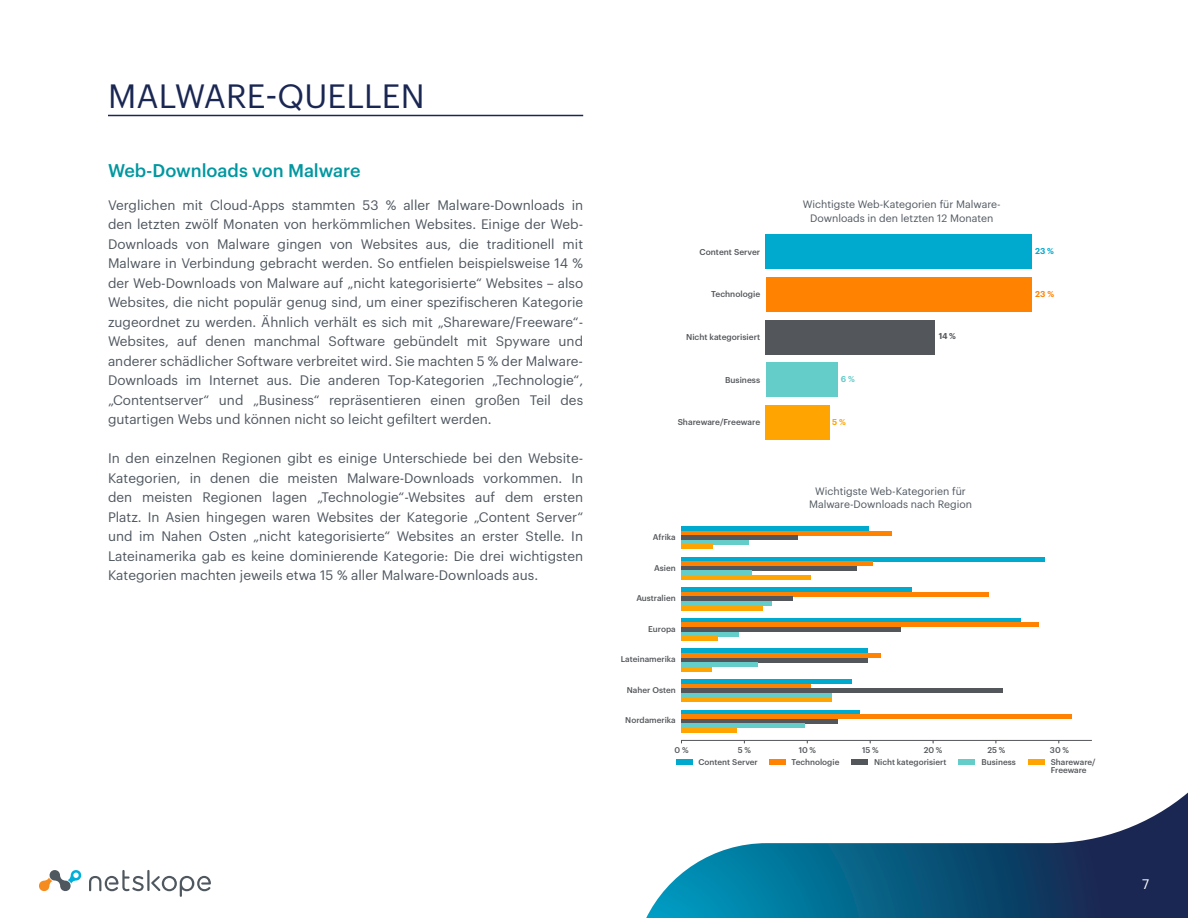
<style>
.page{position:relative;width:1188px;height:918px;background:#fff}
.page>*{position:absolute;margin:0;border:0;box-sizing:border-box;transform-origin:0 0}
.Main_Titles{font:33px "Graphik";letter-spacing:.005em;color:#1a2753}
.Subtitle_5{font:500 18px "Graphik";color:#0097a0}
.Main_copy{font:13.5px/19.5px "Graphik";color:#4f575f;text-align:justify}
.t1{font:13.5px "Graphik";color:#fff}
.Diagram_Titles{font:10.5px/13.5px "Graphik";color:#4f575f;text-align:center}
.t2{font:500 8.4px "Graphik";color:#53565a}
.t3{font:600 8.4px "Graphik";color:#53565a}
.t4{font:600 8.4px "Graphik";color:#00a9ce}
.t5{font:600 8.4px "Graphik";color:#ff8200}
.t6{font:600 8.4px "Graphik";color:#64ccc9}
.t7{font:600 8.4px "Graphik";color:#ffa400}
.t8{font:500 8.1px/8.1px "Graphik";color:#53565a}
</style>
<div class="page">
<svg style="left:646px;top:793px;width:542px;height:125px"></svg>
<svg style="left:39px;top:870px;width:43px;height:22px"></svg>
<hr style="left:147px;top:870px;width:3px;height:21px;background:#4f575f">
<svg style="left:89px;top:870px;width:55px;height:21px"></svg>
<svg style="left:151px;top:876px;width:60px;height:21px"></svg>
<hr style="left:108px;top:115px;width:475px;height:1px;background:#1a2753">
<div style="left:766px;top:234px;width:266px;height:35px;background:#00a9ce"></div>
<div style="left:766px;top:277px;width:266px;height:34px;background:#ff8200"></div>
<div style="left:766px;top:320px;width:169px;height:34px;background:#53565a"></div>
<div style="left:766px;top:363px;width:72px;height:34px;background:#64ccc9"></div>
<div style="left:766px;top:406px;width:64px;height:34px;background:#ffa400"></div>
<div style="left:681px;top:526px;width:188px;height:5px;background:#00a9ce"></div>
<hr style="left:681px;top:557px;width:364px;height:4px;background:#00a9ce">
<div style="left:681px;top:587px;width:231px;height:5px;background:#00a9ce"></div>
<div style="left:681px;top:618px;width:340px;height:5px;background:#00a9ce"></div>
<hr style="left:681px;top:649px;width:187px;height:4px;background:#00a9ce">
<div style="left:681px;top:679px;width:171px;height:5px;background:#00a9ce"></div>
<hr style="left:681px;top:710px;width:179px;height:4px;background:#00a9ce">
<hr style="left:681px;top:531px;width:210px;height:4px;background:#ff8200">
<div style="left:681px;top:561px;width:192px;height:5px;background:#ff8200"></div>
<div style="left:681px;top:592px;width:308px;height:5px;background:#ff8200"></div>
<hr style="left:681px;top:623px;width:358px;height:4px;background:#ff8200">
<div style="left:681px;top:653px;width:200px;height:5px;background:#ff8200"></div>
<hr style="left:681px;top:684px;width:130px;height:4px;background:#ff8200">
<div style="left:681px;top:714px;width:391px;height:5px;background:#ff8200"></div>
<div style="left:681px;top:535px;width:117px;height:5px;background:#53565a"></div>
<div style="left:681px;top:566px;width:176px;height:5px;background:#53565a"></div>
<hr style="left:681px;top:597px;width:112px;height:4px;background:#53565a">
<div style="left:681px;top:627px;width:220px;height:5px;background:#53565a"></div>
<hr style="left:681px;top:658px;width:187px;height:4px;background:#53565a">
<div style="left:681px;top:688px;width:322px;height:5px;background:#53565a"></div>
<div style="left:681px;top:719px;width:156px;height:5px;background:#53565a"></div>
<div style="left:681px;top:540px;width:68px;height:5px;background:#64ccc9"></div>
<hr style="left:681px;top:571px;width:71px;height:4px;background:#64ccc9">
<div style="left:681px;top:601px;width:91px;height:5px;background:#64ccc9"></div>
<hr style="left:681px;top:632px;width:58px;height:4px;background:#64ccc9">
<div style="left:681px;top:662px;width:77px;height:5px;background:#64ccc9"></div>
<div style="left:681px;top:693px;width:151px;height:5px;background:#64ccc9"></div>
<hr style="left:681px;top:724px;width:124px;height:4px;background:#64ccc9">
<hr style="left:681px;top:545px;width:32px;height:4px;background:#ffa400">
<div style="left:681px;top:575px;width:130px;height:5px;background:#ffa400"></div>
<hr style="left:681px;top:606px;width:82px;height:4px;background:#ffa400">
<div style="left:681px;top:636px;width:37px;height:5px;background:#ffa400"></div>
<div style="left:681px;top:667px;width:31px;height:5px;background:#ffa400"></div>
<hr style="left:681px;top:698px;width:151px;height:4px;background:#ffa400">
<div style="left:681px;top:728px;width:56px;height:5px;background:#ffa400"></div>
<hr style="left:681px;top:740px;width:410px;height:1px;background:#53565a">
<div style="left:676px;top:759px;width:16px;height:6px;background:#00a9ce"></div>
<div style="left:769px;top:759px;width:16px;height:6px;background:#ff8200"></div>
<div style="left:851px;top:759px;width:17px;height:6px;background:#53565a"></div>
<div style="left:958px;top:759px;width:17px;height:6px;background:#64ccc9"></div>
<div style="left:1029px;top:759px;width:16px;height:6px;background:#ffa400"></div>
<p class="Main_Titles" style="left:108px;top:71px;width:318px">MALWARE-QUELLEN</p>
<p class="Subtitle_5" style="left:108px;top:157px;width:254px">Web-Downloads von Malware</p>
<p class="Main_copy" style="left:108px;top:194px;width:477px">Verglichen mit Cloud-Apps stammten 53 % aller Malware-Downloads in den letzten zwölf Monaten von herkömmlichen Websites. Einige der Web-Downloads von Malware gingen von Websites aus, die traditionell mit Malware in Verbindung gebracht werden. So entfielen beispielsweise 14 % der Web-Downloads von Malware auf „nicht kategorisierte“ Websites – also Websites, die nicht populär genug sind, um einer spezifischeren Kategorie zugeordnet zu werden. Ähnlich verhält es sich mit „Shareware/Freeware“- Websites, auf denen manchmal Software gebündelt mit Spyware und anderer schädlicher Software verbreitet wird. Sie machten 5 % der Malware-Downloads im Internet aus. Die anderen Top-Kategorien „Technologie“, „Contentserver“ und „Business“ repräsentieren einen großen Teil des gutartigen Webs und können nicht so leicht gefiltert werden.</p>
<p class="Main_copy" style="left:108px;top:448px;width:477px">In den einzelnen Regionen gibt es einige Unterschiede bei den Website-Kategorien, in denen die meisten Malware-Downloads vorkommen. In den meisten Regionen lagen „Technologie“-Websites auf dem ersten Platz. In Asien hingegen waren Websites der Kategorie „Content Server“ und im Nahen Osten „nicht kategorisierte“ Websites an erster Stelle. In Lateinamerika gab es keine dominierende Kategorie: Die drei wichtigsten Kategorien machten jeweils etwa 15 % aller Malware-Downloads aus.</p>
<p class="t2" style="left:700px;top:245px;width:62px">Content Server</p>
<p class="t2" style="left:711px;top:288px;width:50px">Technologie</p>
<p class="t2" style="left:686px;top:331px;width:76px">Nicht kategorisiert</p>
<p class="t2" style="left:725px;top:373px;width:37px">Business</p>
<p class="t2" style="left:678px;top:416px;width:84px">Shareware/Freeware</p>
<p class="t8" style="left:653px;top:533px;width:24px">Afrika</p>
<p class="t8" style="left:654px;top:563px;width:23px">Asien</p>
<p class="t8" style="left:636px;top:594px;width:41px">Australien</p>
<p class="t8" style="left:648px;top:624px;width:29px">Europa</p>
<p class="t8" style="left:621px;top:655px;width:57px">Lateinamerika</p>
<p class="t8" style="left:627px;top:685px;width:50px">Naher Osten</p>
<p class="t8" style="left:625px;top:716px;width:52px">Nordamerika</p>
<p class="Diagram_Titles" style="left:803px;top:197px;width:199px">Wichtigste Web-Kategorien für Malware-<br>Downloads in den letzten 12 Monaten</p>
<p class="t6" style="left:841px;top:373px;width:15px">6%</p>
<p class="t7" style="left:832px;top:416px;width:15px">5%</p>
<p class="t3" style="left:939px;top:330px;width:19px">14%</p>
<p class="Diagram_Titles" style="left:809px;top:483px;width:165px">Wichtigste Web-Kategorien für<br>Malware-Downloads nach Region</p>
<p class="t4" style="left:1035px;top:244px;width:20px">23%</p>
<p class="t5" style="left:1035px;top:287px;width:20px">23 %</p>
<p class="t8" style="left:675px;top:745px;width:15px">0%</p>
<p class="t8" style="left:738px;top:745px;width:15px">5%</p>
<p class="t8" style="left:799px;top:745px;width:19px">10%</p>
<p class="t8" style="left:862px;top:745px;width:18px">15%</p>
<p class="t8" style="left:924px;top:745px;width:20px">20%</p>
<p class="t8" style="left:987px;top:745px;width:19px">25%</p>
<p class="t8" style="left:1050px;top:745px;width:21px">30%</p>
<p class="t8" style="left:699px;top:757px;width:61px">Content Server</p>
<p class="t8" style="left:792px;top:757px;width:49px">Technologie</p>
<p class="t8" style="left:874px;top:757px;width:74px">Nicht kategorisiert</p>
<p class="t8" style="left:982px;top:757px;width:36px">Business</p>
<p class="t8" style="left:1051px;top:757px;width:46px">Shareware/<br>Freeware</p>
<p class="t1" style="left:1142px;top:874px;width:9px">7</p>
</div>
